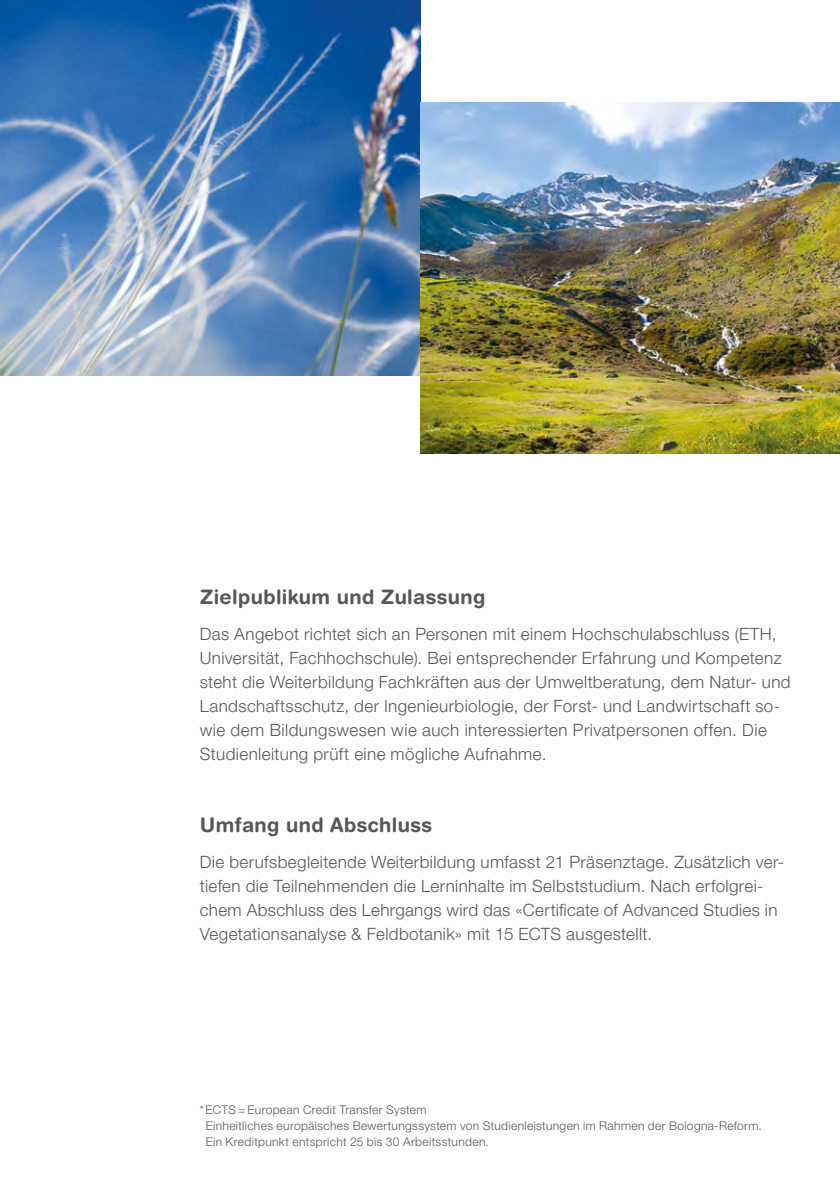
<style>
.page{position:relative;width:840px;height:1191px;background:#fff}
.page>*{position:absolute;margin:0;border:0;box-sizing:border-box;transform-origin:0 0}
.t1{font:700 20px "Helvetica Rounded LT Std";letter-spacing:.02em;color:#575756}
.t2{font:300 17px/24px "Helvetica Neue LT Pro";letter-spacing:.025em;color:#575756}
.t3{font:300 12px/16px "Helvetica Neue LT Pro";letter-spacing:.03em;color:#575756}
</style>
<div class="page">
<img style="left:0;top:0;width:420px;height:376px">
<img style="left:420px;top:103px;width:419px;height:351px">
<p class="t1" style="left:200px;top:584px;width:287px">Zielpublikum und Zulassung</p>
<p class="t2" style="left:200px;top:621px;width:592px">Das Angebot richtet sich an Personen mit einem Hochschulabschluss (ETH, Universität, Fachhochschule). Bei entsprechender Erfahrung und Kompetenz steht die Weiterbildung Fachkräften aus der Umweltberatung, dem Natur- und Landschaftsschutz, der Ingenieurbiologie, der Forst- und Landwirtschaft so&shy;wie dem Bildungswesen wie auch interessierten Privatpersonen offen. Die Studienleitung prüft eine mögliche Aufnahme.</p>
<p class="t1" style="left:200px;top:812px;width:234px">Umfang und Abschluss</p>
<p class="t2" style="left:200px;top:849px;width:585px">Die berufsbegleitende Weiterbildung umfasst 21 Präsenztage. Zusätzlich ver&shy;tiefen die Teilnehmenden die Lerninhalte im Selbststudium. Nach erfolgrei&shy;chem Abschluss des Lehrgangs wird das «Certificate of Advanced Studies in Vegetationsanalyse &amp; Feldbotanik» mit 15 ECTS ausgestellt.</p>
<p class="t3" style="left:206px;top:1101px;width:557px;text-indent:-6px">*ECTS = European Credit Transfer System<br>Einheitliches europäisches Bewertungssystem von Studienleistungen im Rahmen der Bologna-Reform.<br>Ein Kreditpunkt entspricht 25 bis 30 Arbeitsstunden.</p>
</div>
